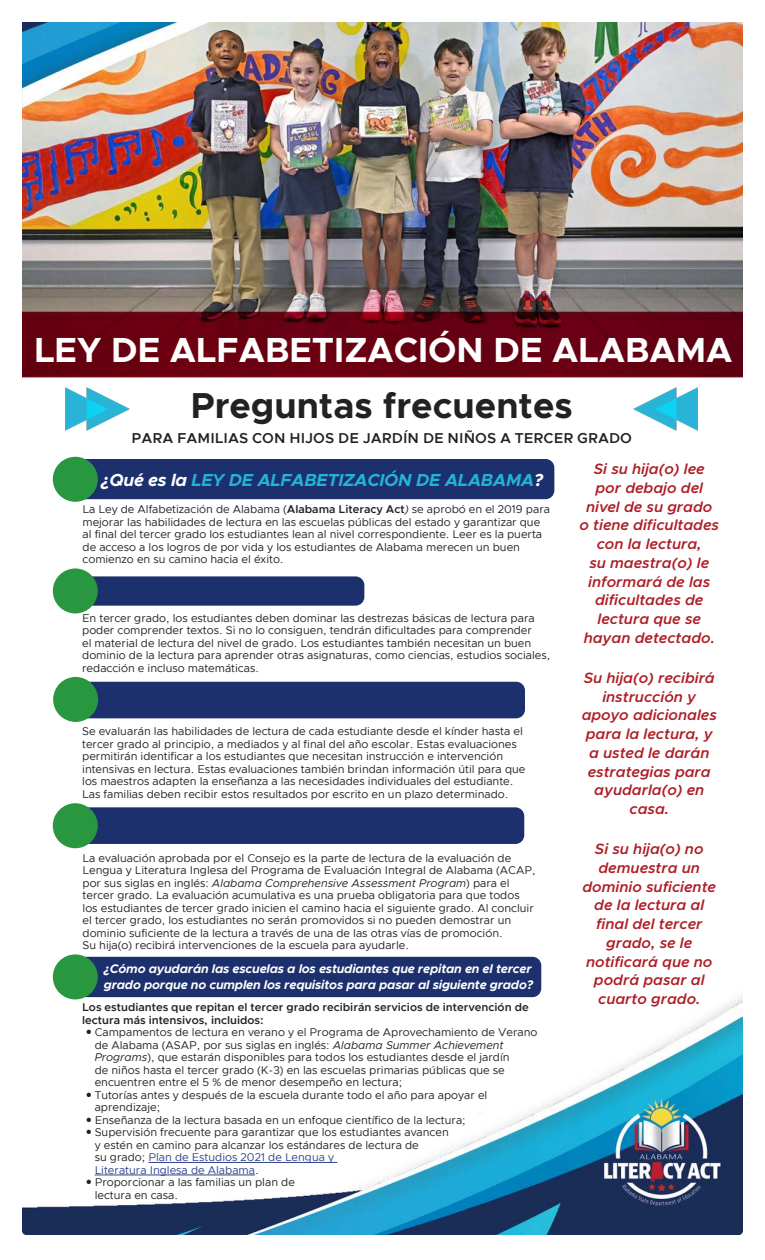
<style>
.page{position:relative;width:765px;height:1260px;background:#fff}
.page>*{position:absolute;margin:0;border:0;box-sizing:border-box;transform-origin:0 0}
.t1{font:700 36.25px "Metropolis";color:#232222}
.t2{font:700 35px "Metropolis";color:#fff}
.t3{font:italic 700 17.5px "Metropolis";letter-spacing:-.015em;color:#23b3d7}
.t4{font:italic 600 15px/18.8px "Metropolis";color:#ae1e26;text-align:center}
.t5{font:600 14.38px "Metropolis";color:#232222}
.t6{font:italic 700 12.5px/16.2px "Metropolis";letter-spacing:-.015em;color:#fff}
.t7{font:11.25px/12.5px "Metropolis";color:#232222}
.t8{font:600 11.25px "Metropolis";color:#232222}
.t9{font:11.25px "Metropolis";color:#2f438c}
.s1{color:#fff}
.s2{font-weight:600}
.s3{font-style:italic}
.s4{color:#232222}
</style>
<div class="page">
<div style="left:78px;top:957px;width:463px;height:40px;background:#1c306d;border-radius:9px"></div>
<div style="left:53px;top:954px;width:45px;height:45px;background:#299740;border-radius:50%"></div>
<img style="left:23px;top:23px;width:720px;height:354px">
<img style="left:22px;top:990px;width:720px;height:245px">
<div style="left:62px;top:459px;width:492px;height:40px;background:#1c306d;border-radius:9px"></div>
<div style="left:53px;top:457px;width:45px;height:45px;background:#299740;border-radius:50%"></div>
<div style="left:62px;top:576px;width:302px;height:30px;background:#1c306d;border-radius:9px"></div>
<div style="left:53px;top:568px;width:45px;height:45px;background:#299740;border-radius:50%"></div>
<div style="left:62px;top:682px;width:463px;height:36px;background:#1c306d;border-radius:9px"></div>
<div style="left:53px;top:677px;width:45px;height:45px;background:#299740;border-radius:50%"></div>
<div style="left:61px;top:807px;width:463px;height:37px;background:#1c306d;border-radius:9px"></div>
<div style="left:53px;top:803px;width:45px;height:45px;background:#299740;border-radius:50%"></div>
<hr style="left:148px;top:1162px;width:189px;height:1px;background:#2f438c">
<hr style="left:95px;top:1175px;width:160px;height:1px;background:#2f438c">
<img style="left:65px;top:387px;width:64px;height:43px">
<img style="left:634px;top:387px;width:64px;height:44px">
<svg style="left:87px;top:1030px;width:4px;height:4px"></svg>
<svg style="left:87px;top:1092px;width:4px;height:5px"></svg>
<svg style="left:87px;top:1117px;width:4px;height:5px"></svg>
<svg style="left:87px;top:1130px;width:4px;height:4px"></svg>
<svg style="left:87px;top:1180px;width:4px;height:4px"></svg>
<h2 class="t2" style="left:34px;top:328px;width:700px">LEY DE ALFABETIZACIÓN DE ALABAMA</h2>
<h1 class="t1" style="left:191px;top:383px;width:384px">Preguntas frecuentes</h1>
<p class="t5" style="left:131px;top:429px;width:502px">PARA FAMILIAS CON HIJOS DE JARDÍN DE NIÑOS A TERCER GRADO</p>
<p class="t4" style="left:580px;top:460px;width:141px">Si su hija(o) lee por debajo del nivel de su grado o tiene dificultades con la lectura,<br>su maestra(o) le informará de las dificultades de lectura que se hayan detectado.</p>
<p class="t4" style="left:582px;top:668px;width:137px">Su hija(o) recibirá instrucción y apoyo adicionales para la lectura, y a usted le darán estrategias para ayudarla(o) en casa.</p>
<p class="t4" style="left:582px;top:840px;width:135px">Si su hija(o) no demuestra un dominio suficiente de la lectura al final del tercer grado, se le notificará que no podrá pasar al cuarto grado.</p>
<p class="t3" style="left:101px;top:469px;width:443px"><span class="s1">¿Qué es la</span> LEY DE ALFABETIZACIÓN DE ALABAMA<span class="s1">?</span></p>
<p class="t7" style="left:83px;top:503px;width:469px">La Ley de Alfabetización de Alabama (<span class="s2">Alabama Literacy Act</span><span class="s3">)</span> se aprobó en el 2019 para mejorar las habilidades de lectura en las escuelas públicas del estado y garantizar que al final del tercer grado los estudiantes lean al nivel correspondiente. Leer es la puerta de acceso a los logros de por vida y los estudiantes de Alabama merecen un buen comienzo en su camino hacia el éxito.</p>
<p class="t7" style="left:82px;top:612px;width:470px">En tercer grado, los estudiantes deben dominar las destrezas básicas de lectura para poder comprender textos. Si no lo consiguen, tendrán dificultades para comprender<br>el material de lectura del nivel de grado. Los estudiantes también necesitan un buen dominio de la lectura para aprender otras asignaturas, como ciencias, estudios sociales, redacción e incluso matemáticas.</p>
<p class="t7" style="left:82px;top:725px;width:445px">Se evaluarán las habilidades de lectura de cada estudiante desde el kínder hasta el tercer grado al principio, a mediados y al final del año escolar. Estas evaluaciones permitirán identificar a los estudiantes que necesitan instrucción e intervención intensivas en lectura. Estas evaluaciones también brindan información útil para que los maestros adapten la enseñanza a las necesidades individuales del estudiante.<br>Las familias deben recibir estos resultados por escrito en un plazo determinado.</p>
<p class="t7" style="left:83px;top:852px;width:455px">La evaluación aprobada por el Consejo es la parte de lectura de la evaluación de Lengua y Literatura Inglesa del Programa de Evaluación Integral de Alabama (ACAP, por sus siglas en inglés: <span class="s3">Alabama Comprehensive Assessment Program</span>) para el tercer grado. La evaluación acumulativa es una prueba obligatoria para que todos los estudiantes de tercer grado inicien el camino hacia el siguiente grado. Al concluir el tercer grado, los estudiantes no serán promovidos si no pueden demostrar un dominio suficiente de la lectura a través de una de las otras vías de promoción.<br>Su hija(o) recibirá intervenciones de la escuela para ayudarle.</p>
<p class="t6" style="left:104px;top:961px;width:431px">¿Cómo ayudarán las escuelas a los estudiantes que repitan en el tercer grado porque no cumplen los requisitos para pasar al siguiente grado?</p>
<p class="t8" style="left:82px;top:1000px;width:448px">Los estudiantes que repitan el tercer grado recibirán servicios de intervención de</p>
<p class="t8" style="left:82px;top:1013px;width:183px">lectura más intensivos, incluidos:</p>
<p class="t7" style="left:95px;top:1026px;width:444px">Campamentos de lectura en verano y el Programa de Aprovechamiento de Verano</p>
<p class="t7" style="left:95px;top:1038px;width:410px">de Alabama (ASAP, por sus siglas en inglés: <span class="s3">Alabama Summer Achievement</span></p>
<p class="t7" style="left:95px;top:1051px;width:416px"><span class="s3">Programs</span>), que estarán disponibles para todos los estudiantes desde el jardín</p>
<p class="t7" style="left:95px;top:1063px;width:412px">de niños hasta el tercer grado (K-3) en las escuelas primarias públicas que se</p>
<p class="t7" style="left:95px;top:1076px;width:309px">encuentren entre el 5 % de menor desempeño en lectura;</p>
<p class="t7" style="left:95px;top:1088px;width:394px">Tutorías antes y después de la escuela durante todo el año para apoyar el</p>
<p class="t7" style="left:95px;top:1101px;width:67px">aprendizaje;</p>
<p class="t7" style="left:95px;top:1113px;width:373px">Enseñanza de la lectura basada en un enfoque científico de la lectura;</p>
<p class="t7" style="left:95px;top:1126px;width:356px">Supervisión frecuente para garantizar que los estudiantes avancen</p>
<p class="t7" style="left:95px;top:1138px;width:326px">y estén en camino para alcanzar los estándares de lectura de</p>
<p class="t9" style="left:95px;top:1150px;width:241px"><span class="s4">su grado;</span> Plan de Estudios 2021 de Lengua y</p>
<p class="t9" style="left:95px;top:1163px;width:166px">Literatura Inglesa de Alabama<span class="s4">.</span></p>
<p class="t7" style="left:95px;top:1176px;width:202px">Proporcionar a las familias un plan de</p>
<p class="t7" style="left:95px;top:1188px;width:85px">lectura en casa.</p>
</div>
